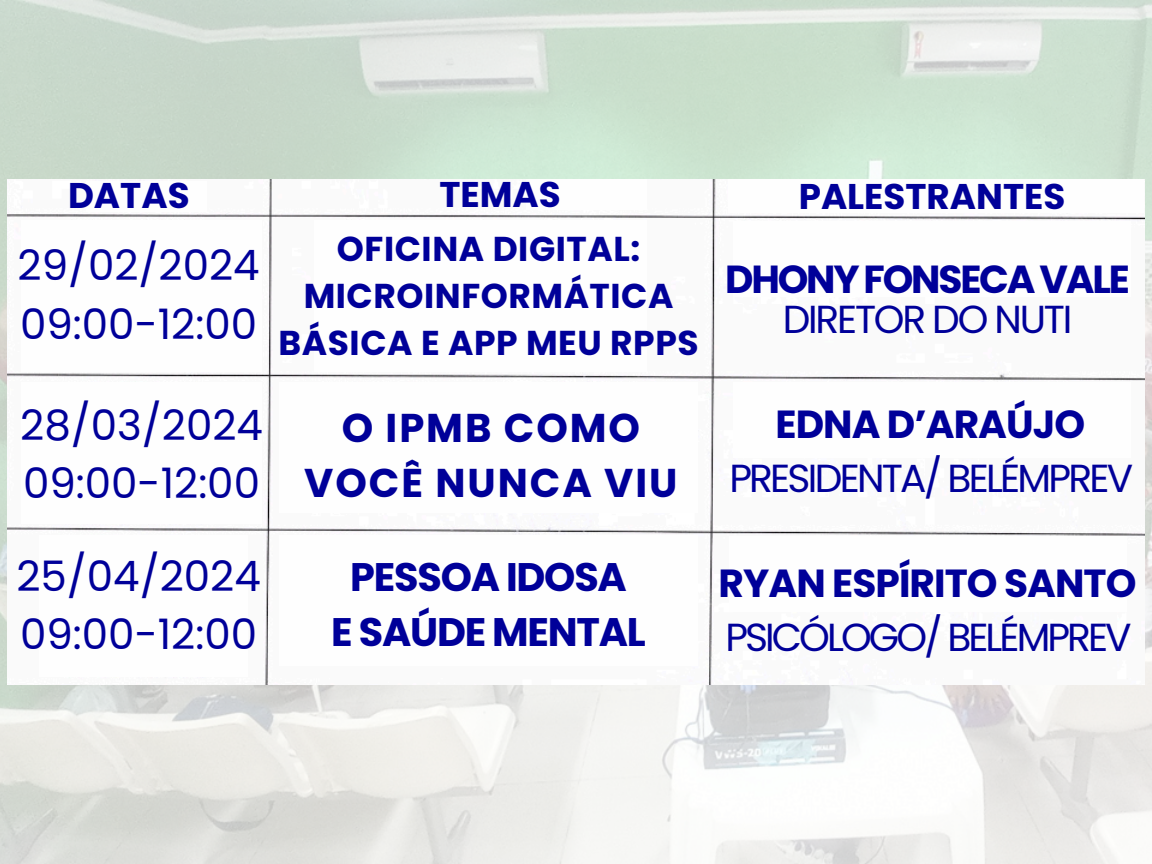
<style>
.page{position:relative;width:1152px;height:864px;background:#fff}
.page>*{position:absolute;margin:0;border:0;box-sizing:border-box;transform-origin:0 0}
.t1{font:42px/58.5px "Poppins";color:#009}
.t2{font:700 40.2px/55.2px "Poppins";letter-spacing:.05em;color:#009;text-align:center}
.t3{font:700 39.9px/55.2px "Poppins";letter-spacing:-.03em;color:#009;text-align:center}
.t4{font:39.15px/54px "Poppins";letter-spacing:-.07em;color:#009;text-align:center}
.t5{font:700 39.15px/40.5px "Poppins";letter-spacing:-.055em;color:#009;text-align:center}
.t6{font:700 35.7px "Poppins";color:#009}
.t7{font:700 34.5px "Poppins";letter-spacing:.015em;color:#009}
.s1{font-weight:400}
.s2{font-weight:700}
</style>
<div class="page">
<img style="left:0;top:0;width:1152px;height:864px">
<img style="left:8px;top:179px;width:1136px;height:505px">
<div style="left:314px;top:220px;width:333px;height:152px;background:#fefefe"></div>
<div style="left:21px;top:220px;width:241px;height:152px;background:#fefefe"></div>
<div style="left:733px;top:221px;width:398px;height:76px;background:#fefefe"></div>
<div style="left:733px;top:382px;width:398px;height:76px;background:#fefefe"></div>
<div style="left:729px;top:536px;width:397px;height:75px;background:#fefefe"></div>
<div style="left:280px;top:382px;width:418px;height:130px;background:#fefefe"></div>
<div style="left:280px;top:536px;width:418px;height:130px;background:#fefefe"></div>
<div style="left:21px;top:382px;width:241px;height:141px;background:#fefefe"></div>
<div style="left:39px;top:536px;width:209px;height:141px;background:#fefefe"></div>
<div style="left:729px;top:179px;width:415px;height:34px;background:#fefefe"></div>
<div style="left:527px;top:179px;width:120px;height:31px;background:#fefefe"></div>
<div style="left:86px;top:181px;width:121px;height:31px;background:#fefefe"></div>
<h2 class="t6" style="left:68px;top:171px;width:123px">DATAS</h2>
<h2 class="t6" style="left:439px;top:169px;width:123px">TEMAS</h2>
<p class="t1" style="left:18px;top:236px;width:244px">29/02/2024<br>09:00-12:00</p>
<p class="t7" style="left:337px;top:225px;width:305px">OFICINA DIGITAL:</p>
<p class="t7" style="left:304px;top:272px;width:371px">MICROINFORMÁTICA</p>
<h3 class="t7" style="left:279px;top:319px;width:422px">BÁSICA E APP MEU RPPS</h3>
<h3 class="t1" style="left:20px;top:396px;width:244px">28/03/2024<br>09:00-12:00</h3>
<h1 class="t1" style="left:16px;top:547px;width:246px">25/04/2024<br>09:00-12:00</h1>
<p class="t2" style="left:304px;top:400px;width:375px">O IPMB COMO<br>VOCÊ NUNCA VIU</p>
<p class="t3" style="left:331px;top:550px;width:316px">PESSOA IDOSA<br>E SAÚDE MENTAL</p>
<h3 class="t6" style="left:799px;top:172px;width:268px">PALESTRANTES</h3>
<p class="t5" style="left:725px;top:259px;width:406px">DHONY FONSECA VALE<br><span class="s1">DIRETOR DO NUTI</span></p>
<h1 class="t4" style="left:729px;top:397px;width:405px"><span class="s2">EDNA D’ARAÚJO<br></span>PRESIDENTA/ BELÉMPREV</h1>
<h2 class="t4" style="left:719px;top:556px;width:420px;text-align:left"><span class="s2">RYAN ESPÍRITO SANTO<br></span>PSICÓLOGO/ BELÉMPREV</h2>
</div>
